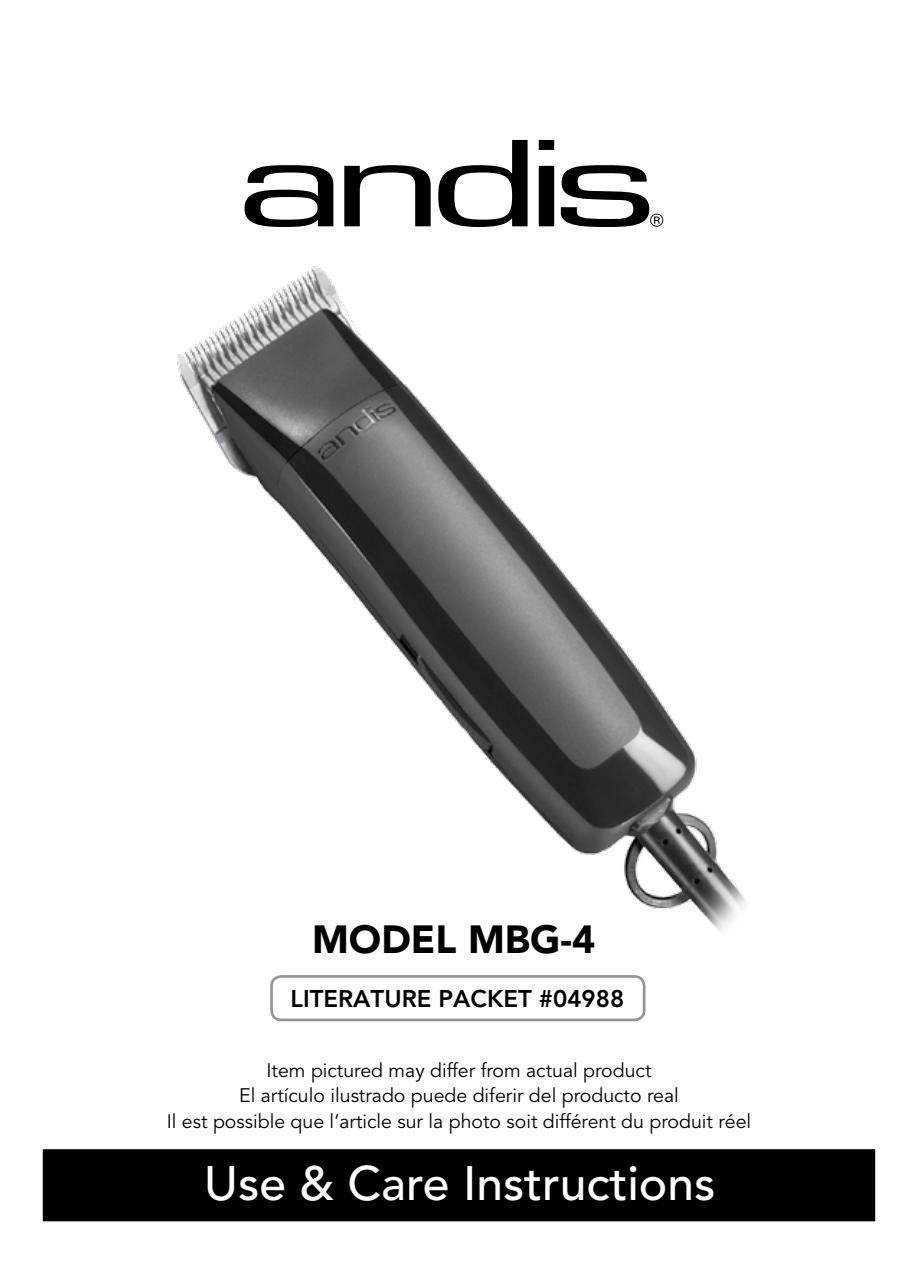
<style>
.page{position:relative;width:918px;height:1269px;background:#fff}
.page>*{position:absolute;margin:0;border:0;box-sizing:border-box;transform-origin:0 0}
.t1{font:500 48px "Avenir";color:#fff}
.t2{font:900 39px "Avenir";color:#000}
.t3{font:800 24px "Avenir";color:#000}
.t4{font:19.5px/25.5px "Avenir";color:#000;text-align:center}
</style>
<div class="page">
<svg style="left:244px;top:165px;width:90px;height:62px"></svg>
<svg style="left:344px;top:165px;width:87px;height:61px"></svg>
<svg style="left:438px;top:140px;width:90px;height:87px"></svg>
<svg style="left:539px;top:140px;width:15px;height:86px"></svg>
<svg style="left:561px;top:165px;width:102px;height:62px"></svg>
<div style="left:43px;top:1149px;width:832px;height:72px;background:#000;border:3px solid #000"></div>
<div style="left:270px;top:975px;width:375px;height:46px;border:3px solid #939598;border-radius:10px"></div>
<img style="left:177px;top:266px;width:569px;height:666px">
<h2 class="t2" style="left:312px;top:915px;width:284px">MODEL MBG-4</h2>
<p class="t3" style="left:291px;top:985px;width:335px">LITERATURE PACKET #04988</p>
<p class="t4" style="left:167px;top:1058px;width:586px">Item pictured may differ from actual product<br>El artículo ilustrado puede diferir del producto real<br>Il est possible que l’article sur la photo soit différent du produit réel</p>
<h1 class="t1" style="left:204px;top:1155px;width:513px">Use &amp; Care Instructions</h1>
</div>
